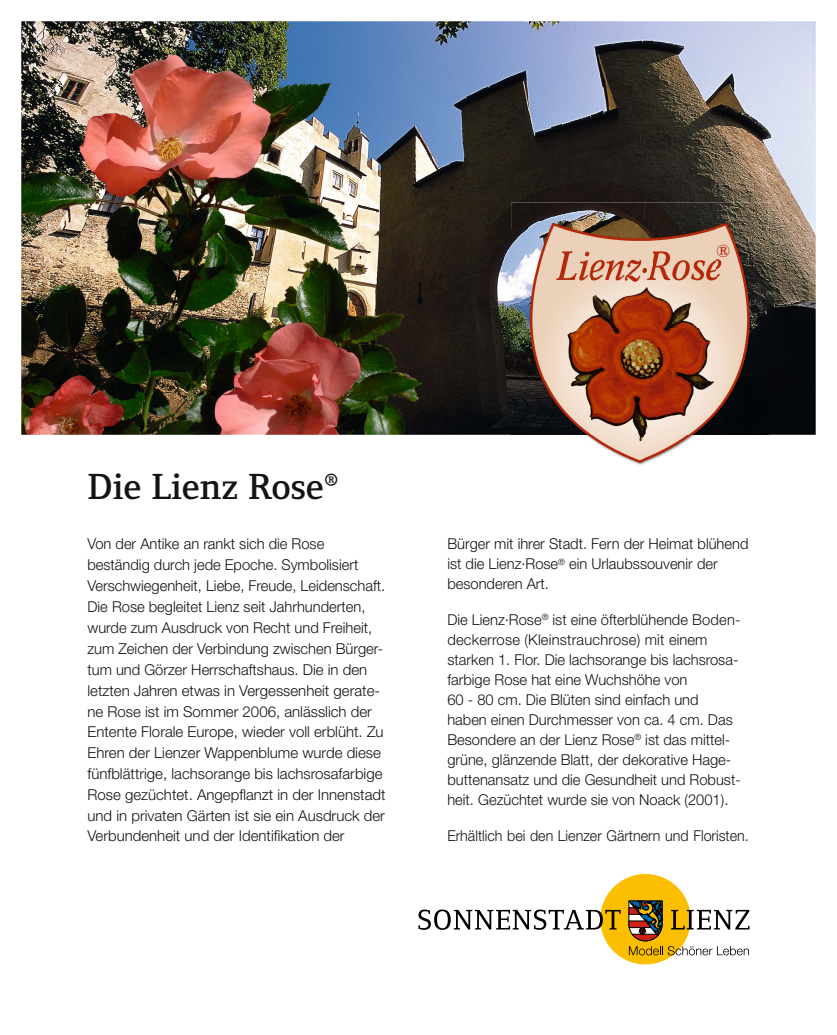
<style>
.page{position:relative;width:837px;height:1035px;background:#fff}
.page>*{position:absolute;margin:0;border:0;box-sizing:border-box;transform-origin:0 0}
.t1{font:600 37.5px "Foundry Form Serif";color:#141415}
.t2{font:italic 17.43px "Concorde Nova";color:#b5280a}
.t3{font:300 15px/20.8px "Helvetica Neue LT Std";color:#141415}
.t4{font:300 15px "Helvetica Neue LT Std";color:#141415;scale:.95 1}
</style>
<div class="page">
<div style="left:600px;top:874px;width:90px;height:90px;background:#fcbe00;border-radius:50%"></div>
<svg style="left:418px;top:909px;width:202px;height:21px"></svg>
<svg style="left:628px;top:874px;width:121px;height:81px"></svg>
<img style="left:21px;top:21px;width:794px;height:414px">
<img style="left:511px;top:203px;width:257px;height:26px">
<img style="left:511px;top:229px;width:17px;height:206px">
<img style="left:751px;top:229px;width:17px;height:206px">
<img style="left:528px;top:222px;width:223px;height:243px">
<h1 class="t1" style="left:87px;top:465px;width:253px">Die Lienz Rose®</h1>
<p class="t2" style="left:714px;top:241px;width:16px">®</p>
<p class="t3" style="left:87px;top:533px;width:299px">Von der Antike an rankt sich die Rose beständig durch jede Epoche. Symbolisiert Verschwiegenheit, Liebe, Freude, Leidenschaft.<br>Die Rose begleitet Lienz seit Jahrhunderten, wurde zum Ausdruck von Recht und Freiheit, zum Zeichen der Verbindung zwischen Bürger&shy;tum und Görzer Herrschaftshaus. Die in den letzten Jahren etwas in Vergessenheit gerate&shy;ne Rose ist im Sommer 2006, anlässlich der Entente Florale Europe, wieder voll erblüht. Zu Ehren der Lienzer Wappenblume wurde diese fünfblättrige, lachsorange bis lachsrosafarbige Rose gezüchtet. Angepflanzt in der Innenstadt und in privaten Gärten ist sie ein Ausdruck der Verbundenheit und der Identifikation der</p>
<p class="t3" style="left:447px;top:534px;width:302px;line-height:20px">Bürger mit ihrer Stadt. Fern der Heimat blühend ist die Lienz·Rose<sup>®</sup> ein Urlaubssouvenir der besonderen Art.</p>
<p class="t3" style="left:447px;top:609px;width:295px;line-height:20px">Die Lienz·Rose<sup>®</sup> ist eine öfterblühende Boden&shy;deckerrose (Kleinstrauchrose) mit einem starken 1. Flor. Die lachsorange bis lachsrosa&shy;farbige Rose hat eine Wuchshöhe von<br>60 - 80 cm. Die Blüten sind einfach und haben einen Durchmesser von ca. 4 cm. Das Besondere an der Lienz Rose<sup>®</sup> ist das mittel&shy;grüne, glänzende Blatt, der dekorative Hage&shy;buttenansatz und die Gesundheit und Robust&shy;heit. Gezüchtet wurde sie von Noack (2001).</p>
<p class="t4" style="left:447px;top:826px;width:319px">Erhältlich bei den Lienzer Gärtnern und Floristen.</p>
</div>
